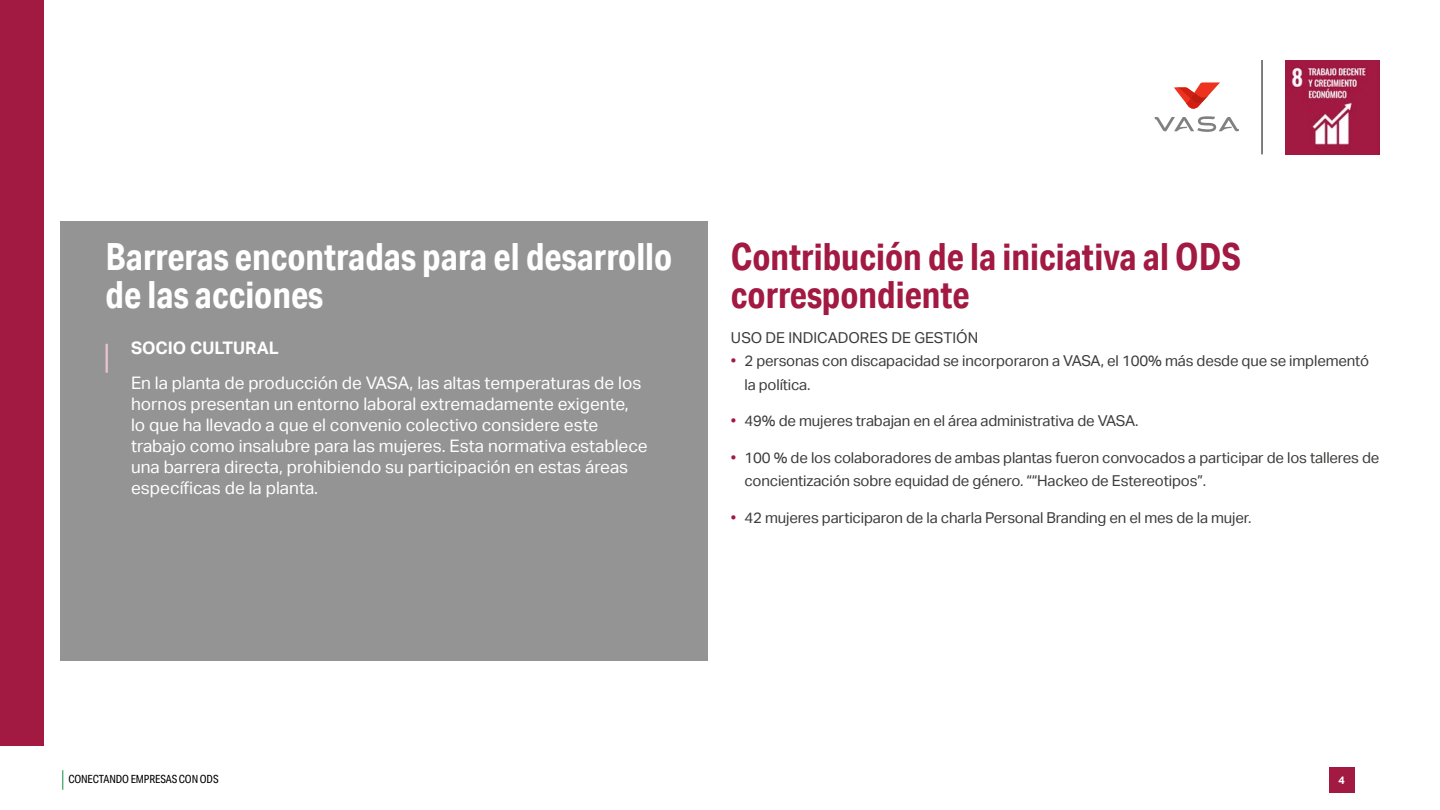
<style>
.page{position:relative;width:1440px;height:810px;background:#fff}
.page>*{position:absolute;margin:0;border:0;box-sizing:border-box;transform-origin:0 0}
.t1{font:700 37.5px/38.2px "Aktiv Grotesk Cd";color:#fff}
.t2{font:700 37.5px/38.2px "Aktiv Grotesk Cd";color:#a21942}
.t3{font:17.25px/21px "Aktiv Grotesk";color:#fff}
.t4{font:700 17.25px "Aktiv Grotesk";color:#fff}
.t5{font:15px/23.2px "Aktiv Grotesk";letter-spacing:-.01em;color:#3c3c3b}
.t6{font:11.25px "Aktiv Grotesk Cd";letter-spacing:-.01em;color:#000}
.t7{font:700 10.88px "Aktiv Grotesk";color:#fff}
.s1{color:#a21942}
</style>
<div class="page">
<svg style="left:62px;top:770px;width:1px;height:20px"></svg>
<div style="left:1329px;top:767px;width:25px;height:26px;background:#a21942"></div>
<img style="left:1285px;top:60px;width:95px;height:95px">
<hr style="left:1262px;top:60px;width:1px;height:94px;background:#000">
<svg style="left:1155px;top:116px;width:84px;height:16px"></svg>
<svg style="left:1174px;top:82px;width:46px;height:27px"></svg>
<div style="left:0;top:0;width:44px;height:746px;background:#a21942"></div>
<div style="left:60px;top:221px;width:648px;height:440px;background:#949494"></div>
<hr style="left:106px;top:344px;width:2px;height:29px;background:#e8c6d0">
<h1 class="t1" style="left:106px;top:237px;width:568px">Barreras encontradas para el desarrollo de las acciones</h1>
<p class="t4" style="left:131px;top:338px;width:149px">SOCIO CULTURAL</p>
<p class="t3" style="left:131px;top:372px;width:518px">En la planta de producción de VASA, las altas temperaturas de los hornos presentan un entorno laboral extremadamente exigente,<br>lo que ha llevado a que el convenio colectivo considere este trabajo como insalubre para las mujeres. Esta normativa establece una barrera directa, prohibiendo su participación en estas áreas específicas de la planta.</p>
<h1 class="t2" style="left:731px;top:237px;width:512px">Contribución de la iniciativa al ODS correspondiente</h1>
<p class="t5" style="left:731px;top:326px;width:249px">USO DE INDICADORES DE GESTIÓN</p>
<p class="t5" style="left:744px;top:349px;width:626px;text-indent:-14px"><span class="s1">•</span> 2 personas con discapacidad se incorporaron a VASA, el 100% más desde que se implementó la política.</p>
<p class="t5" style="left:731px;top:409px;width:409px"><span class="s1">•</span> 49% de mujeres trabajan en el área administrativa de VASA.</p>
<p class="t5" style="left:744px;top:446px;width:637px;text-indent:-14px"><span class="s1">•</span> 100 % de los colaboradores de ambas plantas fueron convocados a participar de los talleres de concientización sobre equidad de género. ““Hackeo de Estereotipos”.</p>
<p class="t5" style="left:731px;top:506px;width:522px"><span class="s1">•</span> 42 mujeres participaron de la charla Personal Branding en el mes de la mujer.</p>
<p class="t6" style="left:68px;top:773px;width:152px">CONECTANDO EMPRESAS CON ODS</p>
<p class="t7" style="left:1338px;top:774px;width:8px">4</p>
</div>
